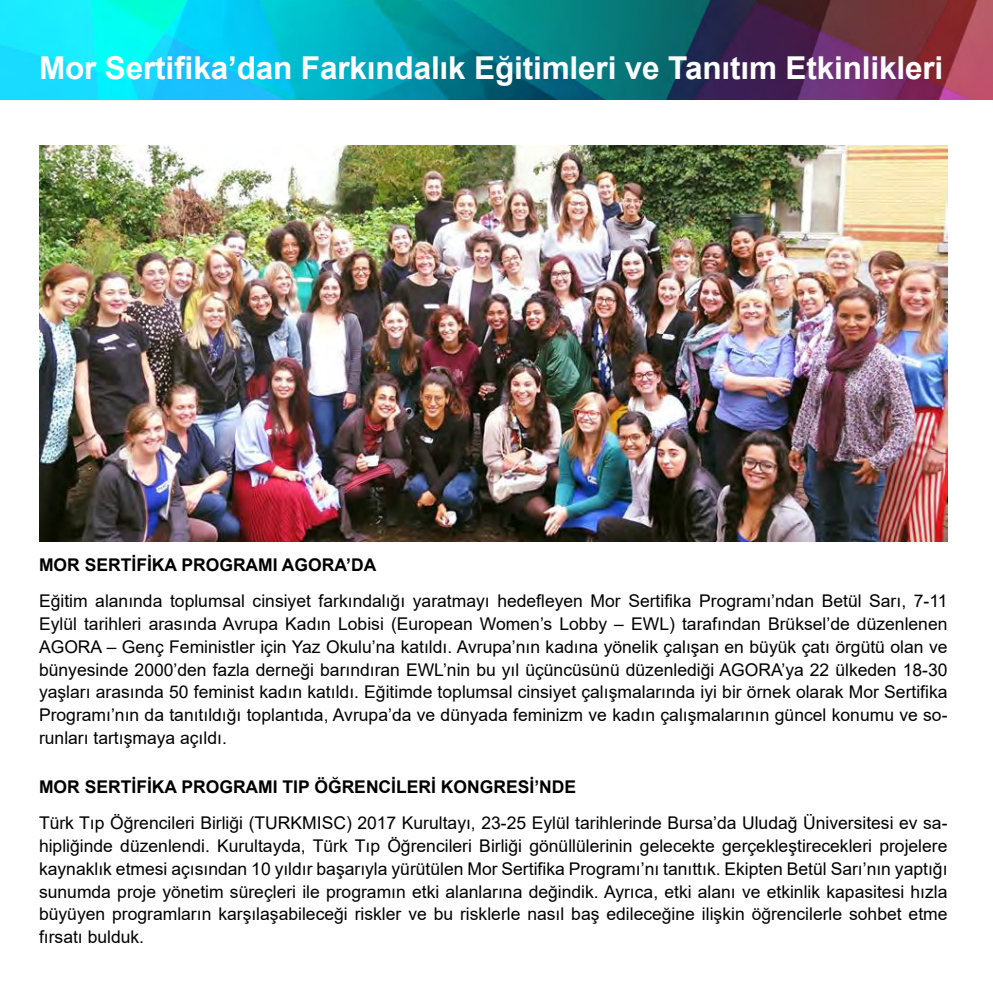
<style>
.page{position:relative;width:993px;height:993px;background:#fff}
.page>*{position:absolute;margin:0;border:0;box-sizing:border-box;transform-origin:0 0}
.t1{font:700 31.5px "Arial";letter-spacing:-.005em;color:#fff}
.t2{font:17.5px/22.8px "Arial";color:#000;text-align:justify}
.t3{font:700 17.5px "Arial";color:#000}
</style>
<div class="page">
<img style="left:0;top:0;width:992px;height:99px">
<img style="left:39px;top:145px;width:908px;height:396px">
<h1 class="t1" style="left:39px;top:45px;width:905px">Mor Sertifika’dan Farkındalık Eğitimleri ve Tanıtım Etkinlikleri</h1>
<p class="t3" style="left:39px;top:552px;width:339px">MOR SERTİFİKA PROGRAMI AGORA’DA</p>
<p class="t2" style="left:39px;top:589px;width:909px">Eğitim alanında toplumsal cinsiyet farkındalığı yaratmayı hedefleyen Mor Sertifika Programı’ndan Betül Sarı, 7-11<br>Eylül tarihleri arasında Avrupa Kadın Lobisi (European Women’s Lobby – EWL) tarafından Brüksel’de düzenlenen AGORA – Genç Feministler için Yaz Okulu’na katıldı. Avrupa’nın kadına yönelik çalışan en büyük çatı örgütü olan ve bünyesinde 2000’den fazla derneği barındıran EWL’nin bu yıl üçüncüsünü düzenlediği AGORA’ya 22 ülkeden 18-30 yaşları arasında 50 feminist kadın katıldı. Eğitimde toplumsal cinsiyet çalışmalarında iyi bir örnek olarak Mor Sertifika Programı’nın da tanıtıldığı toplantıda, Avrupa’da ve dünyada feminizm ve kadın çalışmalarının güncel konumu ve so&shy;runları tartışmaya açıldı.</p>
<p class="t3" style="left:39px;top:774px;width:538px">MOR SERTİFİKA PROGRAMI TIP ÖĞRENCİLERİ KONGRESİ’NDE</p>
<p class="t2" style="left:39px;top:811px;width:909px">Türk Tıp Öğrencileri Birliği (TURKMISC) 2017 Kurultayı, 23-25 Eylül tarihlerinde Bursa’da Uludağ Üniversitesi ev sa&shy;hipliğinde düzenlendi. Kurultayda, Türk Tıp Öğrencileri Birliği gönüllülerinin gelecekte gerçekleştirecekleri projelere kaynaklık etmesi açısından 10 yıldır başarıyla yürütülen Mor Sertifika Programı’nı tanıttık. Ekipten Betül Sarı’nın yaptığı sunumda proje yönetim süreçleri ile programın etki alanlarına değindik. Ayrıca, etki alanı ve etkinlik kapasitesi hızla büyüyen programların karşılaşabileceği riskler ve bu risklerle nasıl baş edileceğine ilişkin öğrencilerle sohbet etme fırsatı bulduk.</p>
</div>
